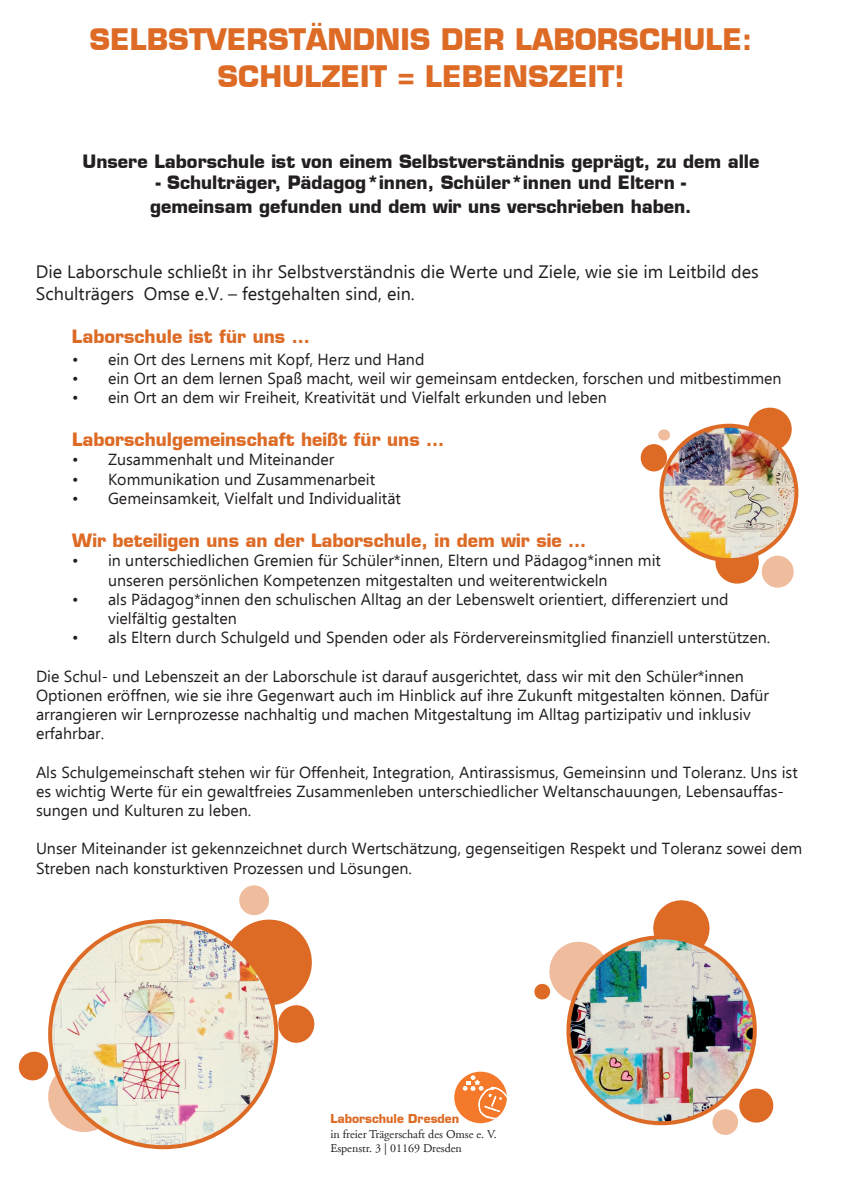
<style>
.page{position:relative;width:842px;height:1191px;background:#fff}
.page>*{position:absolute;margin:0;border:0;box-sizing:border-box;transform-origin:0 0}
.t1{font:700 29px/37.2px "Eurostile LT";color:#dd6b26;text-align:center}
.t2{font:700 18px/24px "Eurostile LT";color:#231f20;text-align:center}
.t3{font:18px/21.6px "Ebrima";color:#231f20}
.t4{font:700 18px "Eurostile LT";color:#dd6b26}
.t5{font:16px/19.2px "Ebrima";color:#231f20}
.t6{font:12px/14.4px "Adobe Garamond LT";color:#231f20}
.t7{font:700 12px "Eurostile LT";color:#dd6b26}
</style>
<div class="page">
<svg style="left:653px;top:900px;width:57px;height:24px"></svg>
<div style="left:748px;top:407px;width:44px;height:44px;background:#dd6b26;border-radius:50%"></div>
<div style="left:641px;top:444px;width:26px;height:27px;background:#dd6b26;border-radius:50%"></div>
<div style="left:715px;top:540px;width:44px;height:43px;background:#dd6b26;border-radius:50%"></div>
<svg style="left:18px;top:1051px;width:32px;height:30px"></svg>
<svg style="left:768px;top:1093px;width:6px;height:25px"></svg>
<svg style="left:48px;top:1061px;width:72px;height:71px"></svg>
<svg style="left:534px;top:954px;width:21px;height:46px"></svg>
<div style="left:658px;top:429px;width:12px;height:11px;background:#efbc9d;border-radius:50%"></div>
<div style="left:762px;top:555px;width:32px;height:32px;background:#efbc9d;border-radius:50%"></div>
<svg style="left:239px;top:885px;width:30px;height:31px"></svg>
<div style="left:226px;top:919px;width:86px;height:86px;background:#dd6b26;border-radius:50%"></div>
<div style="left:278px;top:1005px;width:36px;height:37px;background:#dd6b26;border-radius:50%"></div>
<div style="left:454px;top:1071px;width:53px;height:52px;background:#f4792a;border-radius:50%"></div>
<svg style="left:463px;top:1075px;width:44px;height:44px"></svg>
<img style="left:661px;top:426px;width:135px;height:134px;border-radius:67px">
<div style="left:659px;top:424px;width:139px;height:138px;border:4px solid #dd6b26;border-radius:50%"></div>
<img style="left:555px;top:924px;width:213px;height:211px">
<img style="left:50px;top:921px;width:226px;height:226px;border-radius:113px">
<h1 class="t1" style="left:89px;top:21px;width:664px">SELBSTVERSTÄNDNIS DER LABORSCHULE:<br>SCHULZEIT = LEBENSZEIT!</h1>
<p class="t2" style="left:82px;top:149px;width:678px">Unsere Laborschule ist von einem Selbstverständnis geprägt, zu dem alle</p>
<p class="t2" style="left:150px;top:171px;width:543px">- Schulträger, Pädagog*innen, Schüler*innen und Eltern - gemeinsam gefunden und dem wir uns verschrieben haben.</p>
<p class="t3" style="left:36px;top:262px;width:724px">Die Laborschule schließt in ihr Selbstverständnis die Werte und Ziele, wie sie im Leitbild des<br>Schulträgers Omse e.V. – festgehalten sind, ein.</p>
<p class="t4" style="left:72px;top:325px;width:239px">Laborschule ist für uns …</p>
<p class="t5" style="left:72px;top:350px;width:354px">• ein Ort des Lernens mit Kopf, Herz und Hand</p>
<p class="t5" style="left:72px;top:369px;width:711px">• ein Ort an dem lernen Spaß macht, weil wir gemeinsam entdecken, forschen und mitbestimmen</p>
<p class="t5" style="left:72px;top:389px;width:536px">• ein Ort an dem wir Freiheit, Kreativität und Vielfalt erkunden und leben</p>
<p class="t4" style="left:72px;top:428px;width:374px">Laborschulgemeinschaft heißt für uns …</p>
<p class="t5" style="left:72px;top:451px;width:264px">• Zusammenhalt und Miteinander</p>
<p class="t5" style="left:72px;top:470px;width:305px">• Kommunikation und Zusammenarbeit</p>
<p class="t5" style="left:72px;top:489px;width:330px">• Gemeinsamkeit, Vielfalt und Individualität</p>
<p class="t4" style="left:72px;top:529px;width:516px">Wir beteiligen uns an der Laborschule, in dem wir sie …</p>
<p class="t5" style="left:108px;top:552px;width:554px;text-indent:-36px">• in unterschiedlichen Gremien für Schüler*innen, Eltern und Pädagog*innen mit unseren persönlichen Kompetenzen mitgestalten und weiterentwickeln</p>
<p class="t5" style="left:108px;top:590px;width:622px;text-indent:-36px">• als Pädagog*innen den schulischen Alltag an der Lebenswelt orientiert, differenziert und vielfältig gestalten</p>
<p class="t5" style="left:72px;top:629px;width:700px">• als Eltern durch Schulgeld und Spenden oder als Fördervereinsmitglied finanziell unterstützen.</p>
<p class="t5" style="left:36px;top:667px;width:734px">Die Schul- und Lebenszeit an der Laborschule ist darauf ausgerichtet, dass wir mit den Schüler*innen Optionen eröffnen, wie sie ihre Gegenwart auch im Hinblick auf ihre Zukunft mitgestalten können. Dafür arrangieren wir Lernprozesse nachhaltig und machen Mitgestaltung im Alltag partizipativ und inklusiv erfahrbar.</p>
<p class="t5" style="left:36px;top:763px;width:763px">Als Schulgemeinschaft stehen wir für Offenheit, Integration, Antirassismus, Gemeinsinn und Toleranz. Uns ist es wichtig Werte für ein gewaltfreies Zusammenleben unterschiedlicher Weltanschauungen, Lebensauffas&shy;sungen und Kulturen zu leben.</p>
<p class="t5" style="left:36px;top:840px;width:768px">Unser Miteinander ist gekennzeichnet durch Wertschätzung, gegenseitigen Respekt und Toleranz sowei dem<br>Streben nach konsturktiven Prozessen und Lösungen.</p>
<p class="t7" style="left:330px;top:1111px;width:130px">Laborschule Dresden</p>
<p class="t6" style="left:330px;top:1127px;width:168px">in freier Trägerschaft des Omse e. V.<br>Espenstr. 3 | 01169 Dresden</p>
</div>
